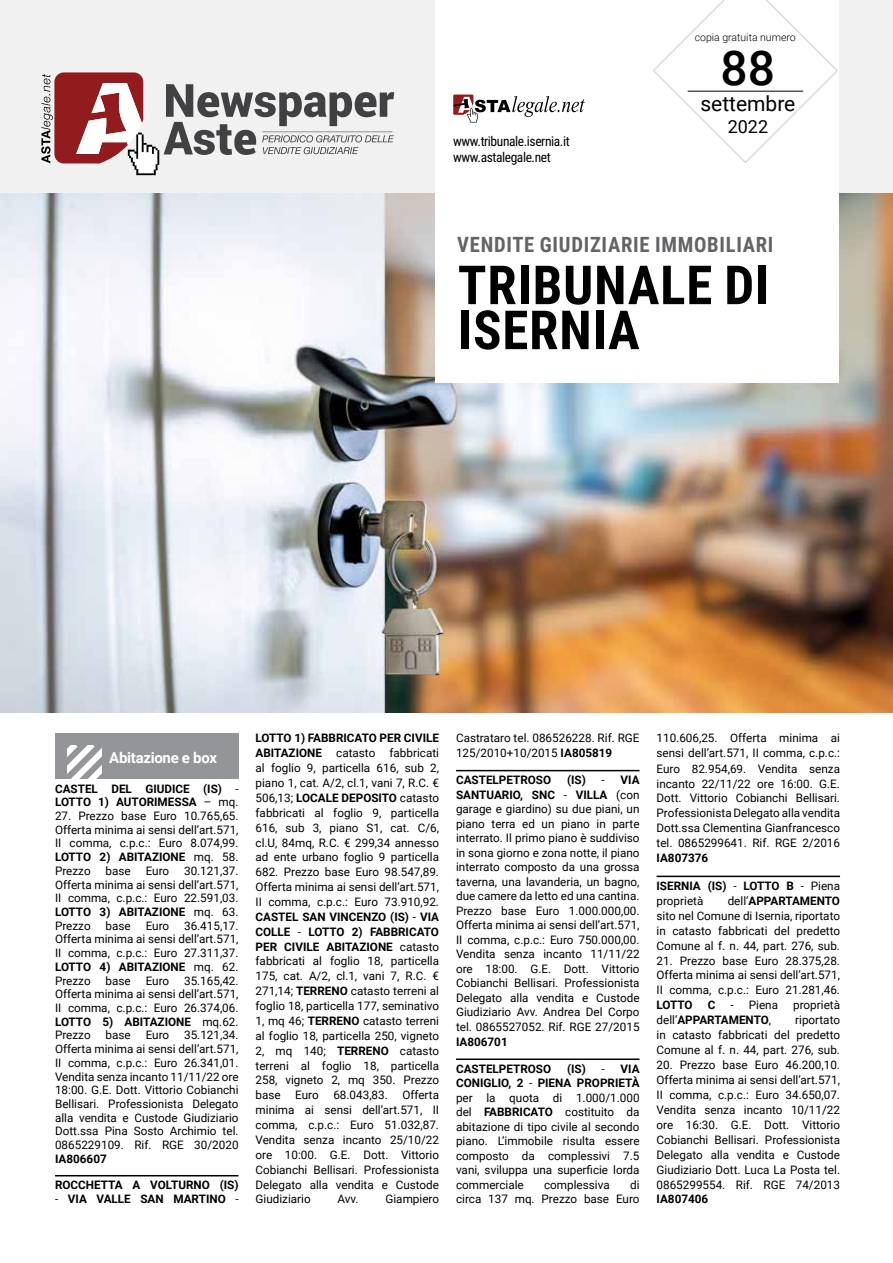
<style>
.page{position:relative;width:893px;height:1263px;background:#fff}
.page>*{position:absolute;margin:0;border:0;box-sizing:border-box;transform-origin:0 0}
.t1{font:700 54px "Roboto Condensed";letter-spacing:.015em;color:#000}
.t2{font:500 48px "Roboto";color:#000}
.t3{font:700 21px "Roboto Condensed";letter-spacing:.035em;color:#636466}
.t4{font:21px "Roboto";color:#000}
.t5{font:18px "Roboto";color:#000}
.t6{font:700 15px "Roboto";letter-spacing:-.02em;color:#fff}
.t7{font:13.5px/16.2px "Roboto Condensed";letter-spacing:-.03em;color:#000}
.t8{font:11.7px/14.9px "Roboto";color:#000;text-align:justify}
.t9{font:700 11.7px/13.6px "Roboto";color:#000}
.t10{font:300 10.5px "Roboto";color:#000}
.s1{font-weight:400}
.s2{font-weight:700}
</style>
<div class="page">
<div style="left:0;top:0;width:893px;height:449px;background:#f1f1f2"></div>
<img style="left:1px;top:193px;width:892px;height:519px">
<div style="left:436px;top:0;width:403px;height:383px;background:#fff"></div>
<svg style="left:41px;top:72px;width:353px;height:103px"></svg>
<svg style="left:453px;top:95px;width:132px;height:27px"></svg>
<svg style="left:653px;top:0;width:185px;height:163px"></svg>
<hr style="left:688px;top:91px;width:115px;height:1px;background:#000">
<hr style="left:55px;top:1175px;width:184px;height:1px;background:#000">
<div style="left:55px;top:733px;width:184px;height:46px;background:#939598"></div>
<svg style="left:67px;top:746px;width:35px;height:33px"></svg>
<hr style="left:456px;top:770px;width:183px;height:1px;background:#000">
<hr style="left:456px;top:1058px;width:183px;height:2px;background:#000">
<hr style="left:657px;top:876px;width:183px;height:1px;background:#000">
<p class="t10" style="left:695px;top:30px;width:103px">copia gratuita numero</p>
<p class="t7" style="left:453px;top:132px;width:118px">www.tribunale.isernia.it www.astalegale.net</p>
<h2 class="t2" style="left:721px;top:34px;width:56px">88</h2>
<h3 class="t4" style="left:700px;top:89px;width:97px">settembre</h3>
<h3 class="t5" style="left:728px;top:114px;width:42px">2022</h3>
<h3 class="t3" style="left:457px;top:230px;width:318px">VENDITE GIUDIZIARIE IMMOBILIARI</h3>
<h1 class="t1" style="left:458px;top:247px;width:59px">TRIBUNALE</h1>
<h1 class="t1" style="left:724px;top:247px;width:21px">DI</h1>
<h1 class="t1" style="left:458px;top:292px;width:183px">ISERNIA</h1>
<p class="t6" style="left:109px;top:747px;width:109px">Abitazione e box</p>
<p class="t9" style="left:55px;top:781px;width:185px">CASTEL DEL GIUDICE (IS) <span class="s1">-<br></span>LOTTO 1) AUTORIMESSA <span class="s1">– mq.</span></p>
<p class="t8" style="left:55px;top:808px;width:185px;line-height:13.6px">27. Prezzo base Euro 10.765,65.<br>Offerta minima ai sensi dell’art.571, II comma, c.p.c.: Euro 8.074,99.<br><span class="s2">LOTTO 2) ABITAZIONE</span> mq. 58.<br>Prezzo</p>
<p class="t8" style="left:106px;top:863px;width:27px">base</p>
<p class="t8" style="left:146px;top:863px;width:25px">Euro</p>
<p class="t8" style="left:55px;top:863px;width:185px;line-height:13.6px;text-indent:129px">30.121,37.<br>Offerta minima ai sensi dell’art.571, II comma, c.p.c.: Euro 22.591,03.<br><span class="s2">LOTTO 3) ABITAZIONE</span> mq. 63.<br>Prezzo</p>
<p class="t8" style="left:106px;top:918px;width:27px">base</p>
<p class="t8" style="left:146px;top:918px;width:25px">Euro</p>
<p class="t8" style="left:55px;top:918px;width:185px;line-height:13.6px;text-indent:129px">36.415,17.<br>Offerta minima ai sensi dell’art.571, II comma, c.p.c.: Euro 27.311,37.<br><span class="s2">LOTTO 4) ABITAZIONE</span> mq. 62.<br>Prezzo</p>
<p class="t8" style="left:106px;top:972px;width:27px">base</p>
<p class="t8" style="left:146px;top:972px;width:25px">Euro</p>
<p class="t8" style="left:55px;top:973px;width:185px;line-height:13.6px;text-indent:129px">35.165,42.<br>Offerta minima ai sensi dell’art.571, II comma, c.p.c.: Euro 26.374,06.<br><span class="s2">LOTTO 5) ABITAZIONE</span> mq.62.<br>Prezzo</p>
<p class="t8" style="left:106px;top:1027px;width:27px">base</p>
<p class="t8" style="left:146px;top:1027px;width:25px">Euro</p>
<p class="t8" style="left:55px;top:1028px;width:185px;line-height:13.6px;text-indent:129px">35.121,34.<br>Offerta minima ai sensi dell’art.571, II comma, c.p.c.: Euro 26.341,01.<br>Vendita senza incanto 11/11/22 ore 18:00. G.E. Dott. Vittorio Cobianchi Bellisari. Professionista Delegato alla vendita e Custode Giudiziario Dott.ssa Pina Sosto Archimio tel.<br>0865229109. Rif. RGE 30/2020</p>
<p class="t9" style="left:55px;top:1151px;width:53px">IA806607</p>
<p class="t9" style="left:55px;top:1178px;width:185px">ROCCHETTA A VOLTURNO (IS)</p>
<p class="t9" style="left:55px;top:1192px;width:185px"><span class="s1">-</span> VIA VALLE SAN MARTINO <span class="s1">-</span></p>
<p class="t8" style="left:256px;top:730px;width:185px"><span class="s2">LOTTO 1) FABBRICATO PER CIVILE ABITAZIONE</span> catasto fabbricati al foglio 9, particella 616, sub 2, piano 1, cat. A/2, cl.1, vani 7, R.C. € 506,13; <span class="s2">LOCALE DEPOSITO</span> catasto fabbricati al foglio 9, particella 616, sub 3, piano S1, cat. C/6, cl.U, 84mq, R.C. € 299,34 annesso ad ente urbano foglio 9 particella 682. Prezzo base Euro 98.547,89.<br>Offerta minima ai sensi dell’art.571, II comma, c.p.c.: Euro 73.910,92.<br><span class="s2">CASTEL SAN VINCENZO (IS)</span> - <span class="s2">VIA COLLE</span> - <span class="s2">LOTTO 2) FABBRICATO PER CIVILE ABITAZIONE</span> catasto fabbricati al foglio 18, particella 175, cat. A/2, cl.1, vani 7, R.C. € 271,14; <span class="s2">TERRENO</span> catasto terreni al foglio 18, particella 177, seminativo 1, mq 46; <span class="s2">TERRENO</span> catasto terreni al foglio 18, particella 250, vigneto 2, mq 140; <span class="s2">TERRENO</span> catasto terreni al foglio 18, particella 258, vigneto 2, mq 350. Prezzo base Euro 68.043,83. Offerta minima ai sensi dell’art.571, II comma, c.p.c.: Euro 51.032,87.<br>Vendita senza incanto 25/10/22 ore 10:00. G.E. Dott. Vittorio Cobianchi Bellisari. Professionista Delegato alla vendita e Custode Giudiziario</p>
<p class="t8" style="left:338px;top:1191px;width:23px">Avv.</p>
<p class="t8" style="left:385px;top:1191px;width:55px">Giampiero</p>
<p class="t8" style="left:456px;top:730px;width:185px">Castrataro tel. 086526228. Rif. RGE<br>125/2010+10/2015 <span class="s2">IA805819</span></p>
<p class="t9" style="left:456px;top:773px;width:97px">CASTELPETROSO</p>
<p class="t9" style="left:567px;top:773px;width:20px">(IS)</p>
<p class="t8" style="left:456px;top:772px;width:185px;text-indent:146px">- <span class="s2">VIA SANTUARIO, SNC</span> - <span class="s2">VILLA</span> (con garage e giardino) su due piani, un piano terra ed un piano in parte interrato. Il primo piano è suddiviso in sona giorno e zona notte, il piano interrato composto da una grossa taverna, una lavanderia, un bagno, due camere da letto ed una cantina.<br>Prezzo base Euro 1.000.000,00.<br>Offerta minima ai sensi dell’art.571, II comma, c.p.c.: Euro 750.000,00.<br>Vendita senza incanto 11/11/22 ore 18:00. G.E. Dott. Vittorio Cobianchi Bellisari. Professionista Delegato alla vendita e Custode Giudiziario Avv. Andrea Del Corpo tel. 0865527052. Rif. RGE 27/2015</p>
<p class="t9" style="left:456px;top:1034px;width:53px">IA806701</p>
<p class="t9" style="left:456px;top:1061px;width:97px">CASTELPETROSO</p>
<p class="t9" style="left:567px;top:1061px;width:20px">(IS)</p>
<p class="t8" style="left:456px;top:1061px;width:185px;text-indent:146px">- <span class="s2">VIA CONIGLIO, 2</span> - <span class="s2">PIENA PROPRIETÀ </span>per la quota di 1.000/1.000 del <span class="s2">FABBRICATO</span> costituito da abitazione di tipo civile al secondo piano. L’immobile risulta essere composto da complessivi 7.5 vani, sviluppa una superficie lorda commerciale</p>
<p class="t8" style="left:456px;top:1177px;width:185px;text-align:right">di<br>circa 137 mq. Prezzo base Euro</p>
<p class="t8" style="left:544px;top:1177px;width:67px">complessiva</p>
<p class="t8" style="left:657px;top:730px;width:185px">110.606,25. Offerta minima ai sensi dell’art.571, II comma, c.p.c.:<br>Euro 82.954,69. Vendita senza incanto 22/11/22 ore 16:00. G.E.<br>Dott. Vittorio Cobianchi Bellisari.<br>Professionista Delegato alla vendita Dott.ssa Clementina Gianfrancesco tel. 0865299641. Rif. RGE 2/2016</p>
<p class="t9" style="left:657px;top:851px;width:53px">IA807376</p>
<p class="t9" style="left:657px;top:878px;width:185px;line-height:15px">ISERNIA (IS) <span class="s1">-</span> LOTTO B <span class="s1">- Piena proprietà</span></p>
<p class="t8" style="left:657px;top:893px;width:185px;text-indent:71px">dell’<span class="s2">APPARTAMENTO </span>sito nel Comune di Isernia, riportato in catasto fabbricati del predetto Comune al f. n. 44, part. 276, sub.</p>
<p class="t8" style="left:657px;top:952px;width:185px">21. Prezzo base Euro 28.375,28.<br>Offerta minima ai sensi dell’art.571, II comma, c.p.c.: Euro 21.281,46.</p>
<p class="t9" style="left:657px;top:998px;width:38px">LOTTO</p>
<p class="t9" style="left:708px;top:998px;width:9px">C</p>
<p class="t8" style="left:730px;top:997px;width:49px">- Piena</p>
<p class="t8" style="left:793px;top:997px;width:48px">proprietà</p>
<p class="t9" style="left:657px;top:1013px;width:116px"><span class="s1">dell’</span>APPARTAMENTO<span class="s1">,</span></p>
<p class="t8" style="left:657px;top:1012px;width:185px;text-indent:139px">riportato in catasto fabbricati del predetto Comune al f. n. 44, part. 276, sub.</p>
<p class="t8" style="left:657px;top:1057px;width:185px">20. Prezzo base Euro 46.200,10.<br>Offerta minima ai sensi dell’art.571, II comma, c.p.c.: Euro 34.650,07.<br>Vendita senza incanto 10/11/22 ore 16:30. G.E. Dott. Vittorio Cobianchi Bellisari. Professionista Delegato alla vendita e Custode Giudiziario Dott. Luca La Posta tel.<br>0865299554. Rif. RGE 74/2013</p>
<p class="t9" style="left:657px;top:1192px;width:53px">IA807406</p>
</div>
